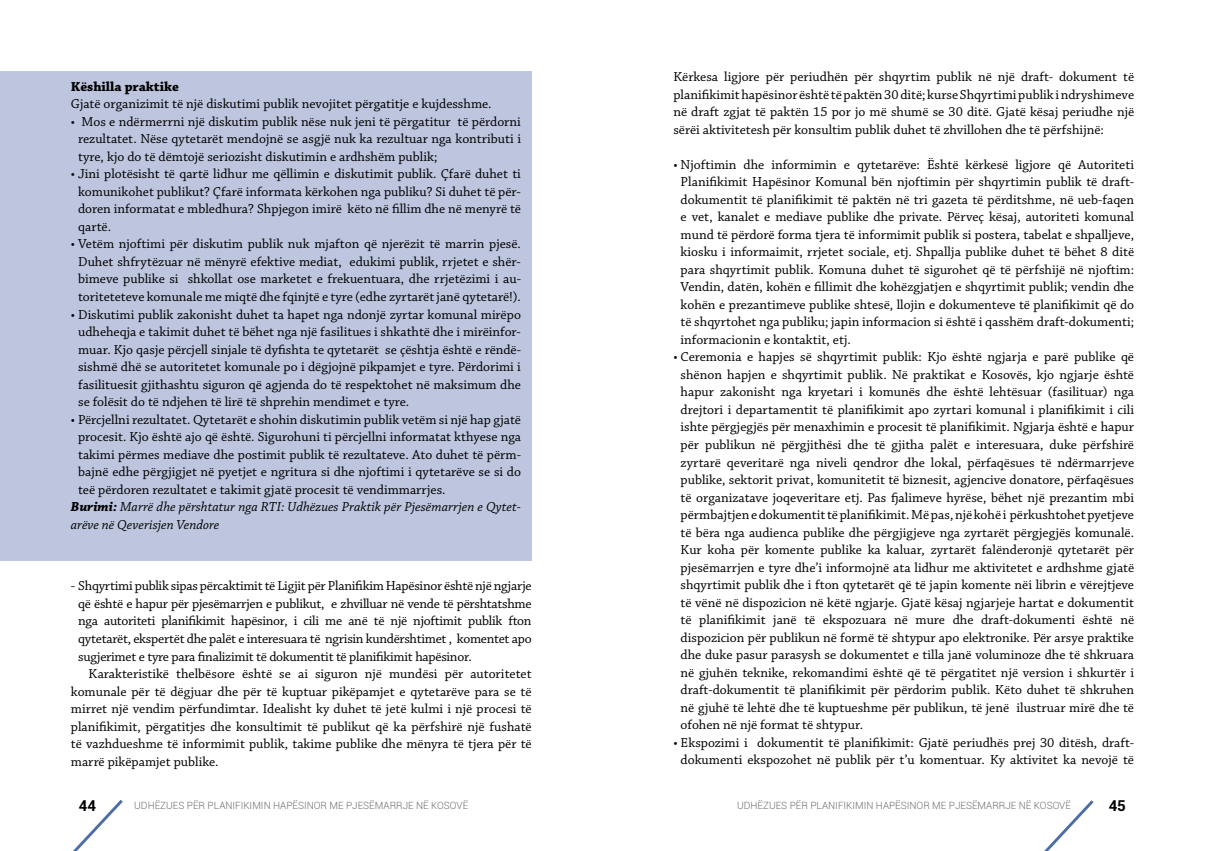
<style>
.page{position:relative;width:1205px;height:851px;background:#fff}
.page>*{position:absolute;margin:0;border:0;box-sizing:border-box;transform-origin:0 0}
.t1{font:700 15px "Roboto";color:#000}
.t2{font:13.75px/17.5px "Chaparral Pro";color:#000;text-align:justify}
.t3{font:italic 13.75px "Chaparral Pro";color:#000}
.t4{font:700 13.75px "Chaparral Pro";color:#000}
.t5{font:300 10px "Roboto";color:#6d6e70}
.s1{font-weight:700}
</style>
<div class="page">
<svg style="left:74px;top:799px;width:49px;height:51px"></svg>
<svg style="left:1045px;top:800px;width:48px;height:50px"></svg>
<div style="left:0;top:71px;width:531px;height:489px;background:#bec6df"></div>
<p class="t4" style="left:71px;top:78px;width:110px">Këshilla praktike</p>
<p class="t2" style="left:71px;top:96px;width:422px">Gjatë organizimit të një diskutimi publik nevojitet përgatitje e kujdesshme.</p>
<p class="t2" style="left:78px;top:113px;width:444px;text-indent:-7px">• Mos e ndërmerrni një diskutim publik nëse nuk jeni të përgatitur të përdorni rezultatet. Nëse qytetarët mendojnë se asgjë nuk ka rezultuar nga kontributi i tyre, kjo do të dëmtojë seriozisht diskutimin e ardhshëm publik;</p>
<p class="t2" style="left:78px;top:166px;width:444px;text-indent:-7px">• Jini plotësisht të qartë lidhur me qëllimin e diskutimit publik. Çfarë duhet ti komunikohet publikut? Çfarë informata kërkohen nga publiku? Si duhet të për&shy;doren informatat e mbledhura? Shpjegon imirë këto në fillim dhe në menyrë të qartë.</p>
<p class="t2" style="left:71px;top:236px;width:452px;text-align:center">• Vetëm njoftimi për diskutim publik nuk mjafton që njerëzit të marrin pjesë.<br>Duhet shfrytëzuar në mënyrë efektive mediat, edukimi publik, rrjetet e shër&shy;bimeve publike si shkollat ose marketet e frekuentuara, dhe rrjetëzimi i au&shy;toriteteteve komunale me miqtë dhe fqinjtë e tyre (edhe zyrtarët janë qytetarë!).</p>
<p class="t2" style="left:78px;top:306px;width:444px;text-indent:-7px">• Diskutimi publik zakonisht duhet ta hapet nga ndonjë zyrtar komunal mirëpo udheheqja e takimit duhet të bëhet nga një fasilitues i shkathtë dhe i mirëinfor&shy;muar. Kjo qasje përcjell sinjale të dyfishta te qytetarët se çështja është e rëndë&shy;sishmë dhë se autoritetet komunale po i dëgjojnë pikpamjet e tyre. Përdorimi i fasilituesit gjithashtu siguron që agjenda do të respektohet në maksimum dhe se folësit do të ndjehen të lirë të shprehin mendimet e tyre.</p>
<p class="t2" style="left:71px;top:411px;width:452px">• Përcjellni rezultatet. Qytetarët e shohin diskutimin publik vetëm si një hap gjatë</p>
<p class="t2" style="left:78px;top:428px;width:444px">procesit. Kjo është ajo që është. Sigurohuni ti përcjellni informatat kthyese nga</p>
<p class="t2" style="left:78px;top:446px;width:444px">takimi përmes mediave dhe postimit publik të rezultateve. Ato duhet të përm-</p>
<p class="t2" style="left:78px;top:463px;width:444px">bajnë edhe përgjigjet në pyetjet e ngritura si dhe njoftimi i qytetarëve se si do</p>
<p class="t2" style="left:78px;top:481px;width:369px">teë përdoren rezultatet e takimit gjatë procesit të vendimmarrjes.</p>
<p class="t3" style="left:71px;top:499px;width:451px"><span class="s1">Burimi:</span> Marrë dhe përshtatur nga RTI: Udhëzues Praktik për Pjesëmarrjen e Qytet-</p>
<p class="t3" style="left:71px;top:516px;width:150px">arëve në Qeverisjen Vendore</p>
<p class="t2" style="left:78px;top:577px;width:455px;text-indent:-7px">- Shqyrtimi publik sipas përcaktimit të Ligjit për Planifikim Hapësinor është një ngjarje që është e hapur për pjesëmarrjen e publikut, e zhvilluar në vende të përshtatshme nga autoriteti planifikimit hapësinor, i cili me anë të një njoftimit publik fton qytetarët, ekspertët dhe palët e interesuara të ngrisin kundërshtimet , komentet apo sugjerimet e tyre para finalizimit të dokumentit të planifikimit hapësinor.</p>
<p class="t2" style="left:71px;top:665px;width:462px;text-indent:18px">Karakteristikë thelbësore është se ai siguron një mundësi për autoritetet komunale për të dëgjuar dhe për të kuptuar pikëpamjet e qytetarëve para se të mirret një vendim përfundimtar. Idealisht ky duhet të jetë kulmi i një procesi të planifikimit, përgatitjes dhe konsultimit të publikut që ka përfshirë një fushatë të vazhdueshme të informimit publik, takime publike dhe mënyra të tjera për të marrë pikëpamjet publike.</p>
<p class="t2" style="left:673px;top:69px;width:462px">Kërkesa ligjore për periudhën për shqyrtim publik në një draft- dokument të planifikimit hapësinor është të paktën 30 ditë; kurse Shqyrtimi publik i ndryshimeve në draft zgjat të paktën 15 por jo më shumë se 30 ditë. Gjatë kësaj periudhe një sërëi aktivitetesh për konsultim publik duhet të zhvillohen dhe të përfshijnë:</p>
<p class="t2" style="left:680px;top:156px;width:455px;text-indent:-7px">• Njoftimin dhe informimin e qytetarëve: Është kërkesë ligjore që Autoriteti Planifikimit Hapësinor Komunal bën njoftimin për shqyrtimin publik të draft&shy;dokumentit të planifikimit të paktën në tri gazeta të përditshme, në ueb-faqen e vet, kanalet e mediave publike dhe private. Përveç kësaj, autoriteti komunal mund të përdorë forma tjera të informimit publik si postera, tabelat e shpalljeve, kiosku i informaimit, rrjetet sociale, etj. Shpallja publike duhet të bëhet 8 ditë para shqyrtimit publik. Komuna duhet të sigurohet që të përfshijë në njoftim:<br>Vendin, datën, kohën e fillimit dhe kohëzgjatjen e shqyrtimit publik; vendin dhe kohën e prezantimeve publike shtesë, llojin e dokumenteve të planifikimit që do të shqyrtohet nga publiku; japin informacion si është i qasshëm draft-dokumenti; informacionin e kontaktit, etj.</p>
<p class="t2" style="left:680px;top:349px;width:455px;text-indent:-7px">• Ceremonia e hapjes së shqyrtimit publik: Kjo është ngjarja e parë publike që shënon hapjen e shqyrtimit publik. Në praktikat e Kosovës, kjo ngjarje është hapur zakonisht nga kryetari i komunës dhe është lehtësuar (fasilituar) nga drejtori i departamentit të planifikimit apo zyrtari komunal i planifikimit i cili ishte përgjegjës për menaxhimin e procesit të planifikimit. Ngjarja është e hapur për publikun në përgjithësi dhe të gjitha palët e interesuara, duke përfshirë zyrtarë qeveritarë nga niveli qendror dhe lokal, përfaqësues të ndërmarrjeve publike, sektorit privat, komunitetit të biznesit, agjencive donatore, përfaqësues të organizatave joqeveritare etj. Pas fjalimeve hyrëse, bëhet një prezantim mbi përmbajtjen e dokumentit të planifikimit. Më pas, një kohë i përkushtohet pyetjeve të bëra nga audienca publike dhe përgjigjeve nga zyrtarët përgjegjës komunalë.<br>Kur koha për komente publike ka kaluar, zyrtarët falënderonjë qytetarët për pjesëmarrjen e tyre dhe’i informojnë ata lidhur me aktivitetet e ardhshme gjatë shqyrtimit publik dhe i fton qytetarët që të japin komente nëi librin e vërejtjeve të vënë në dispozicion në këtë ngjarje. Gjatë kësaj ngjarjeje hartat e dokumentit të planifikimit janë të ekspozuara në mure dhe draft-dokumenti është në dispozicion për publikun në formë të shtypur apo elektronike. Për arsye praktike dhe duke pasur parasysh se dokumentet e tilla janë voluminoze dhe të shkruara në gjuhën teknike, rekomandimi është që të përgatitet një version i shkurtër i draft-dokumentit të planifikimit për përdorim publik. Këto duhet të shkruhen në gjuhë të lehtë dhe të kuptueshme për publikun, të jenë ilustruar mirë dhe të ofohen në një format të shtypur.</p>
<p class="t2" style="left:673px;top:734px;width:462px;text-align:center">• Ekspozimi i dokumentit të planifikimit: Gjatë periudhës prej 30 ditësh, draft&shy;dokumenti ekspozohet në publik për t’u komentuar. Ky aktivitet ka nevojë të</p>
<p class="t1" style="left:79px;top:794px;width:19px">44</p>
<p class="t5" style="left:134px;top:798px;width:335px">UDHËZUES PËR PLANIFIKIMIN HAPËSINOR ME PJESËMARRJE NË KOSOVË</p>
<p class="t5" style="left:737px;top:798px;width:335px">UDHËZUES PËR PLANIFIKIMIN HAPËSINOR ME PJESËMARRJE NË KOSOVË</p>
<p class="t1" style="left:1108px;top:794px;width:19px">45</p>
</div>
